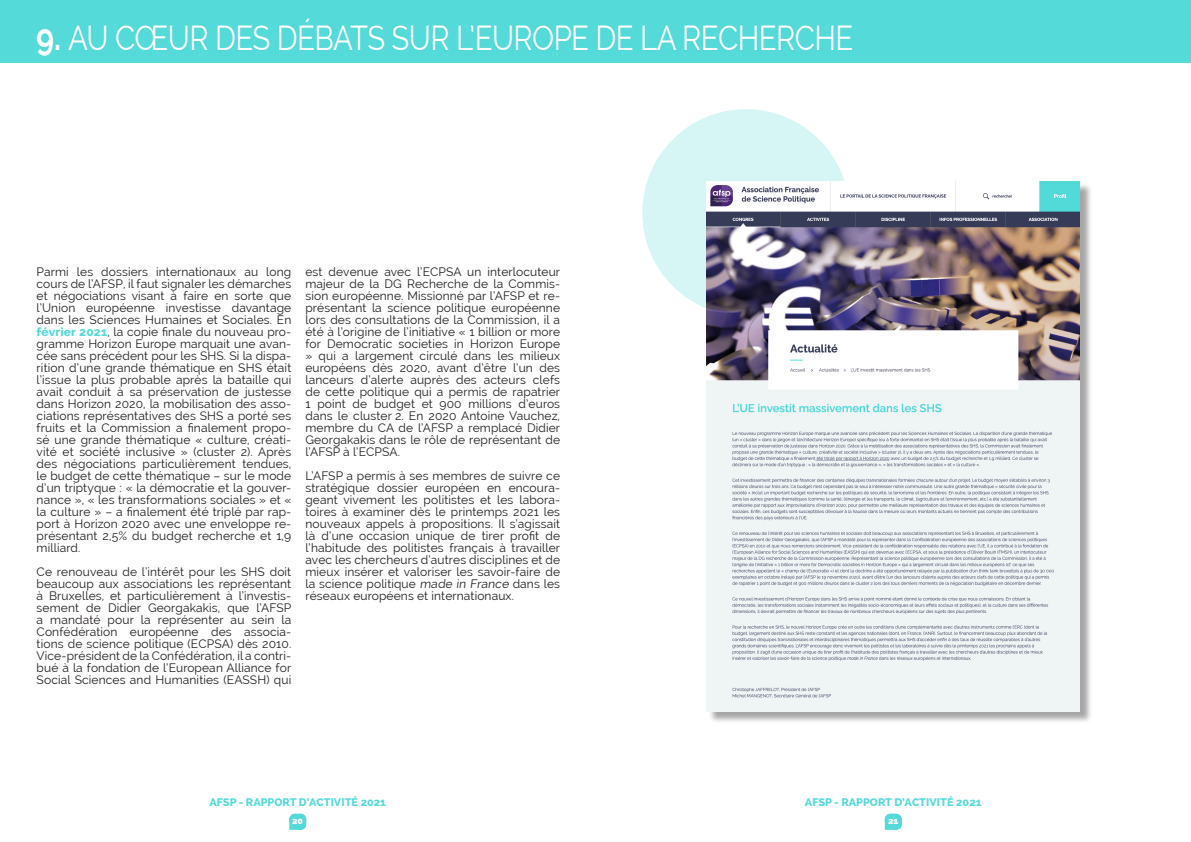
<style>
.page{position:relative;width:1191px;height:842px;background:#fff}
.page>*{position:absolute;margin:0;border:0;box-sizing:border-box;transform-origin:0 0}
.Titre{font:34px "Raleway";letter-spacing:-.02em;color:#fff;scale:.86 1}
.t1{font:12px/12px "Raleway";letter-spacing:.01em;color:#231f20;text-align:justify}
.t2{font:800 11px "Raleway";color:#54dad9}
.t3{font:800 9px "Raleway";color:#fff}
.s1{font-weight:700;font-size:36.9px}
.s2{font-weight:800;color:#54dad9}
.s3{color:#59dad9}
</style>
<div class="page">
<svg style="left:289px;top:814px;width:17px;height:16px"></svg>
<svg style="left:884px;top:814px;width:17px;height:16px"></svg>
<div style="left:0;top:0;width:1191px;height:62px;background:#54dad9"></div>
<div style="left:642px;top:109px;width:207px;height:207px;background:#d6f6f6;border-radius:50%"></div>
<div style="left:708px;top:183px;width:384px;height:541px;background:#231f20;opacity:.4"></div>
<img style="left:706px;top:181px;width:374px;height:531px">
<p class="Titre" style="left:36px;top:18px;width:952px"><span class="s1">9.</span> AU CŒUR DES DÉBATS SUR L’EUROPE DE LA RECHERCHE</p>
<p class="t1" style="left:37px;top:266px;width:256px">Parmi les dossiers internationaux au long cours de l’AFSP, il faut signaler les démarches et négociations visant à faire en sorte que l’Union européenne investisse davantage dans les Sciences Humaines et Sociales. En <span class="s2">février 2021</span>, la copie finale du nouveau pro&shy;gramme Horizon Europe marquait une avan&shy;cée sans précédent pour les SHS. Si la dispa&shy;rition d’une grande thématique en SHS était l’issue la plus probable après la bataille qui avait conduit à sa préservation de justesse dans Horizon 2020, la mobilisation des asso&shy;ciations représentatives des SHS a porté ses fruits et la Commission a finalement propo&shy;sé une grande thématique « culture, créati&shy;vité et société inclusive » (cluster 2). Après des négociations particulièrement tendues, le budget de cette thématique – sur le mode d’un triptyque : « la démocratie et la gouver&shy;nance », « les transformations sociales » et « la culture » – a finalement été triplé par rap&shy;port à Horizon 2020 avec une enveloppe re&shy;présentant 2,5% du budget recherche et 1,9 milliard.</p>
<p class="t1" style="left:37px;top:566px;width:256px">Ce renouveau de l’intérêt pour les SHS doit beaucoup aux associations les représentant à Bruxelles, et particulièrement à l’investis&shy;sement de Didier Georgakakis, que l’AFSP a mandaté pour la représenter au sein la Confédération européenne des associa&shy;tions de science politique (ECPSA) dès 2010.<br>Vice-président de la Confédération, il a contri&shy;bué à la fondation de l’European Alliance for Social Sciences and Humanities (EASSH) qui</p>
<p class="t1" style="left:305px;top:266px;width:256px">est devenue avec l’ECPSA un interlocuteur majeur de la DG Recherche de la Commis&shy;sion européenne. Missionné par l’AFSP et re&shy;présentant la science politique européenne lors des consultations de la Commission, il a été à l’origine de l’initiative « 1 billion or more for Democratic societies in Horizon Europe » qui a largement circulé dans les milieux européens dès 2020, avant d’être l’un des lanceurs d’alerte auprès des acteurs clefs de cette politique qui a permis de rapatrier 1 point de budget et 900 millions d’euros dans le cluster 2. En 2020 Antoine Vauchez, membre du CA de l’AFSP a remplacé Didier Georgakakis dans le rôle de représentant de l’AFSP à l’ECPSA.</p>
<p class="t1" style="left:305px;top:470px;width:256px">L’AFSP a permis à ses membres de suivre ce stratégique dossier européen en encoura&shy;geant vivement les politistes et les labora&shy;toires à examiner dès le printemps 2021 les nouveaux appels à propositions. Il s’agissait là d’une occasion unique de tirer profit de l’habitude des politistes français à travailler avec les chercheurs d’autres disciplines et de mieux insérer et valoriser les savoir-faire de la science politique made in France dans les réseaux européens et internationaux.</p>
<p class="t2" style="left:209px;top:796px;width:178px">AFSP - RAPPORT D’ACTIVITÉ <span class="s3">2021</span></p>
<p class="t2" style="left:805px;top:796px;width:178px">AFSP - RAPPORT D’ACTIVITÉ <span class="s3">2021</span></p>
<p class="t3" style="left:292px;top:816px;width:12px">20</p>
<p class="t3" style="left:888px;top:816px;width:12px">21</p>
</div>
